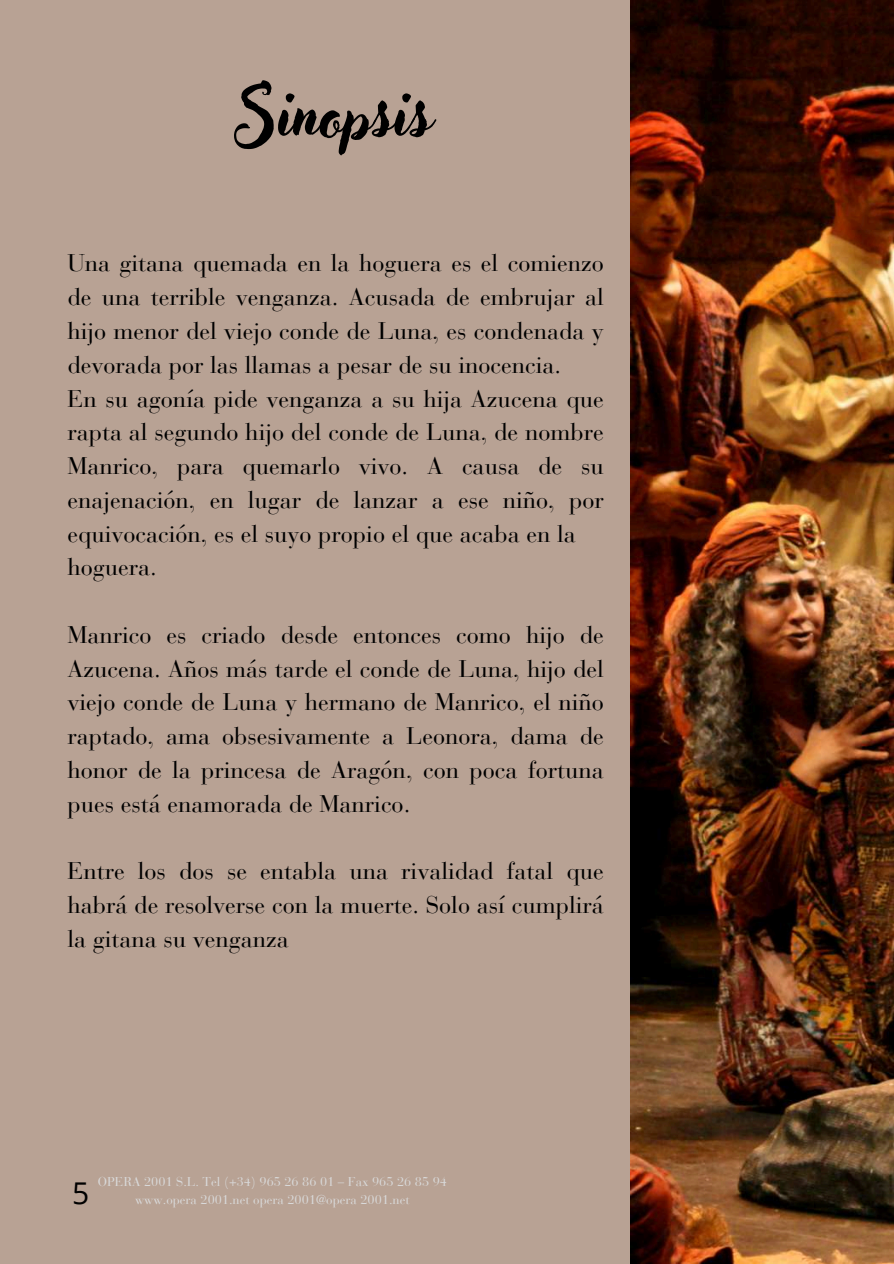
<style>
.page{position:relative;width:894px;height:1264px;background:#fff}
.page>*{position:absolute;margin:0;border:0;box-sizing:border-box;transform-origin:0 0}
.t1{font:63.75px "Adlery Pro Swash";color:#000}
.t2{font:30px "Open Sans";color:#000}
.t3{font:24px/33.8px "Bauer Bodoni Pro";color:#000;text-align:justify}
.t4{font:12.75px/18.1px "Bauer Bodoni Pro";color:#d9d9d9;text-align:center}
</style>
<div class="page">
<div style="left:0;top:0;width:893px;height:1263px;background:#b8a294"></div>
<img style="left:630px;top:0;width:263px;height:1263px">
<h1 class="t1" style="left:239px;top:85px;width:194px">Sinopsis</h1>
<p class="t3" style="left:67px;top:249px;width:537px;text-align:left">Una gitana quemada en la hoguera es el comienzo de una terrible venganza. Acusada de embrujar al hijo menor del viejo conde de Luna, es condenada y devorada por las llamas a pesar de su inocencia.<br>En su agonía pide venganza a su hija Azucena que rapta al segundo hijo del conde de Luna, de nombre Manrico, para quemarlo vivo. A causa de su enajenación, en lugar de lanzar a ese niño, por equivocación, es el suyo propio el que acaba en la hoguera.</p>
<p class="t3" style="left:67px;top:620px;width:537px">Manrico es criado desde entonces como hijo de Azucena. Años más tarde el conde de Luna, hijo del viejo conde de Luna y hermano de Manrico, el niño raptado, ama obsesivamente a Leonora, dama de honor de la princesa de Aragón, con poca fortuna pues está enamorada de Manrico.</p>
<p class="t3" style="left:67px;top:856px;width:537px">Entre los dos se entabla una rivalidad fatal que habrá de resolverse con la muerte. Solo así cumplirá la gitana su venganza</p>
<p class="t2" style="left:72px;top:1171px;width:19px">5</p>
<p class="t4" style="left:98px;top:1173px;width:350px">OPERA 2001 S.L. Tel (+34) 965 26 86 01 – Fax 965 26 85 94 www.opera 2001.net opera 2001@opera 2001.net</p>
</div>
